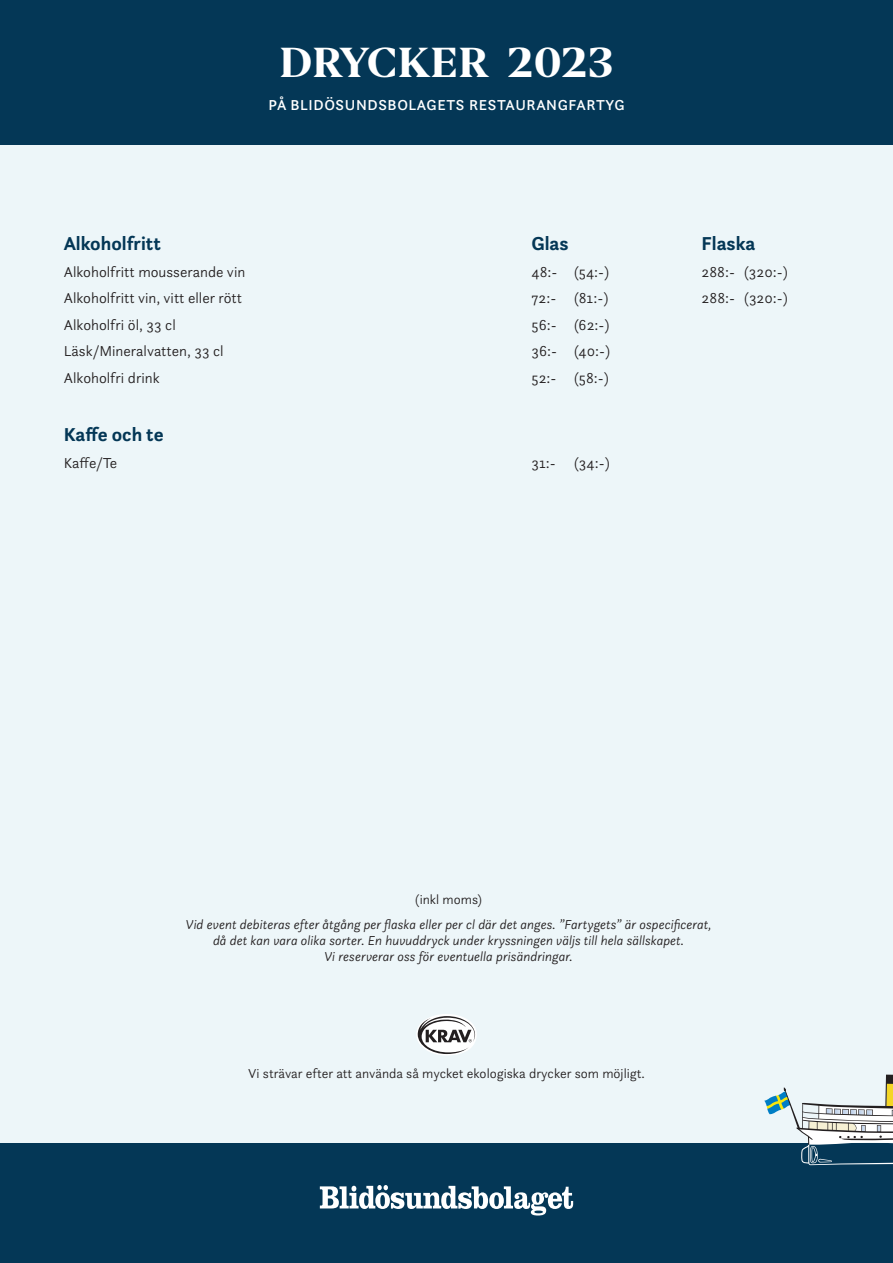
<style>
.page{position:relative;width:893px;height:1263px;background:#edf6f9}
.page>*{position:absolute;margin:0;border:0;box-sizing:border-box;transform-origin:0 0}
.t1{font:800 39px "Editor";color:#fff}
.t2{font:700 19.5px "Questa Sans";color:#043756}
.t3{font:300 15px "Questa Sans";color:#231f20}
.t4{font:500 15px "Questa Sans";letter-spacing:.04em;color:#fff}
.t5{font:italic 300 13.5px/16.2px "Questa Sans";color:#231f20;text-align:center}
.t6{font:300 13.5px "Questa Sans";color:#231f20}
</style>
<div class="page">
<div style="left:0;top:1144px;width:893px;height:119px;background:#043756"></div>
<svg style="left:320px;top:1185px;width:253px;height:30px"></svg>
<svg style="left:764px;top:1074px;width:129px;height:91px"></svg>
<div style="left:416px;top:1014px;width:61px;height:41px;background:#fff;border-radius:50%"></div>
<svg style="left:418px;top:1016px;width:57px;height:38px"></svg>
<div style="left:0;top:0;width:893px;height:145px;background:#043756"></div>
<h1 class="t1" style="left:279px;top:38px;width:336px">DRYCKER 2023</h1>
<p class="t4" style="left:268px;top:96px;width:358px">PÅ BLIDÖSUNDSBOLAGETS RESTAURANGFARTYG</p>
<h2 class="t2" style="left:64px;top:231px;width:99px">Alkoholfritt</h2>
<h2 class="t2" style="left:531px;top:231px;width:39px">Glas</h2>
<h2 class="t2" style="left:702px;top:231px;width:55px">Flaska</h2>
<p class="t3" style="left:64px;top:262px;width:183px">Alkoholfritt mousserande vin</p>
<p class="t3" style="left:531px;top:262px;width:79px">48:- (54:-)</p>
<p class="t3" style="left:702px;top:262px;width:88px">288:- (320:-)</p>
<p class="t3" style="left:64px;top:289px;width:180px">Alkoholfritt vin, vitt eller rött</p>
<p class="t3" style="left:532px;top:289px;width:78px">72:- (81:-)</p>
<p class="t3" style="left:702px;top:289px;width:88px">288:- (320:-)</p>
<p class="t3" style="left:64px;top:315px;width:113px">Alkoholfri öl, 33 cl</p>
<p class="t3" style="left:532px;top:315px;width:80px">56:- (62:-)</p>
<p class="t3" style="left:64px;top:342px;width:161px">Läsk/Mineralvatten, 33 cl</p>
<p class="t3" style="left:532px;top:342px;width:80px">36:- (40:-)</p>
<p class="t3" style="left:64px;top:368px;width:98px">Alkoholfri drink</p>
<p class="t3" style="left:532px;top:368px;width:79px">52:- (58:-)</p>
<h2 class="t2" style="left:64px;top:422px;width:101px">Kaffe och te</h2>
<p class="t3" style="left:64px;top:453px;width:55px">Kaffe/Te</p>
<p class="t3" style="left:531px;top:453px;width:80px">31:- (34:-)</p>
<p class="t6" style="left:415px;top:891px;width:68px">(inkl moms)</p>
<p class="t5" style="left:186px;top:915px;width:527px">Vid event debiteras efter åtgång per flaska eller per cl där det anges. ”Fartygets” är ospecificerat, då det kan vara olika sorter. En huvuddryck under kryssningen väljs till hela sällskapet.<br>Vi reserverar oss för eventuella prisändringar.</p>
<p class="t6" style="left:248px;top:1065px;width:398px">Vi strävar efter att använda så mycket ekologiska drycker som möjligt.</p>
</div>
